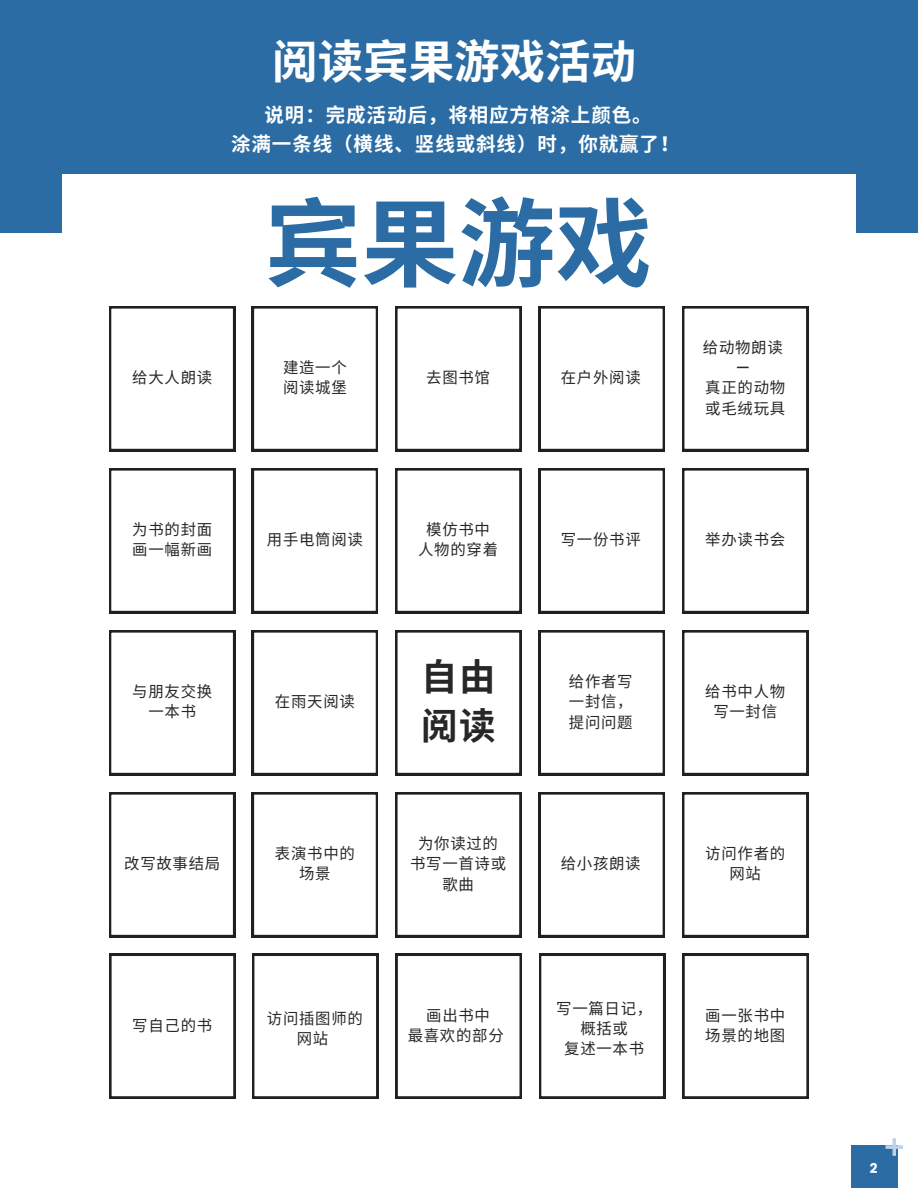
<style>
.page{position:relative;width:918px;height:1188px;background:#fff}
.page>*{position:absolute;margin:0;border:0;box-sizing:border-box;transform-origin:0 0}
.t1{font:700 96.9px "Noto Sans CJ Ksc";color:#2b6ca4}
.t2{font:700 45.45px "Noto Sans CJ Ksc";color:#fff}
.t3{font:700 36.45px "Noto Sans CJ Ksc";color:#272727}
.t4{font:700 19.5px "Noto Sans CJ Ksc";letter-spacing:.045em;color:#fff}
.t5{font:15.45px/20.2px "Noto Sans CJ Ksc";letter-spacing:.045em;color:#272727;text-align:center}
.t6{font:500 15.45px "Poppins";color:#272727}
.t7{font:700 13.5px "Poppins";color:#fff}
</style>
<div class="page">
<div style="left:0;top:0;width:918px;height:233px;background:#2b6ca4"></div>
<div style="left:62px;top:174px;width:794px;height:961px;background:#fff"></div>
<svg style="left:109px;top:954px;width:126px;height:144px"></svg>
<svg style="left:109px;top:792px;width:126px;height:145px"></svg>
<svg style="left:109px;top:630px;width:126px;height:145px"></svg>
<svg style="left:109px;top:468px;width:126px;height:145px"></svg>
<svg style="left:109px;top:306px;width:126px;height:145px"></svg>
<svg style="left:252px;top:954px;width:126px;height:144px"></svg>
<svg style="left:252px;top:792px;width:126px;height:145px"></svg>
<svg style="left:252px;top:630px;width:126px;height:145px"></svg>
<svg style="left:252px;top:468px;width:126px;height:145px"></svg>
<svg style="left:252px;top:306px;width:126px;height:145px"></svg>
<svg style="left:396px;top:954px;width:126px;height:144px"></svg>
<svg style="left:395px;top:792px;width:126px;height:145px"></svg>
<svg style="left:395px;top:630px;width:126px;height:145px"></svg>
<svg style="left:395px;top:468px;width:126px;height:145px"></svg>
<svg style="left:395px;top:306px;width:126px;height:145px"></svg>
<svg style="left:539px;top:954px;width:126px;height:144px"></svg>
<svg style="left:539px;top:792px;width:126px;height:145px"></svg>
<svg style="left:539px;top:630px;width:126px;height:145px"></svg>
<svg style="left:539px;top:468px;width:126px;height:145px"></svg>
<svg style="left:539px;top:306px;width:126px;height:145px"></svg>
<svg style="left:683px;top:954px;width:126px;height:144px"></svg>
<svg style="left:682px;top:792px;width:126px;height:145px"></svg>
<svg style="left:682px;top:630px;width:126px;height:145px"></svg>
<svg style="left:682px;top:468px;width:126px;height:145px"></svg>
<svg style="left:682px;top:306px;width:126px;height:145px"></svg>
<div style="left:851px;top:1145px;width:47px;height:43px;background:#2b6ca4"></div>
<svg style="left:886px;top:1145px;width:17px;height:4px"></svg>
<svg style="left:892px;top:1138px;width:4px;height:18px"></svg>
<h2 class="t2" style="left:272px;top:26px;width:365px">阅读宾果游戏活动</h2>
<p class="t4" style="left:264px;top:99px;width:389px">说明：完成活动后，将相应方格涂上颜色。</p>
<h1 class="t4" style="left:231px;top:128px;width:450px">涂满一条线（横线、竖线或斜线）时，你就赢了！</h1>
<h4 class="t1" style="left:265px;top:167px;width:389px">宾果游戏</h4>
<p class="t5" style="left:132px;top:367px;width:81px">给大人朗读</p>
<p class="t5" style="left:283px;top:356px;width:65px">建造一个</p>
<p class="t5" style="left:283px;top:377px;width:65px">阅读城堡</p>
<p class="t5" style="left:426px;top:367px;width:65px">去图书馆</p>
<h3 class="t5" style="left:561px;top:367px;width:81px">在户外阅读</h3>
<p class="t5" style="left:703px;top:336px;width:81px">给动物朗读</p>
<p class="t6" style="left:736px;top:357px;width:16px">—</p>
<p class="t5" style="left:705px;top:377px;width:81px">真正的动物</p>
<p class="t5" style="left:705px;top:397px;width:81px">或毛绒玩具</p>
<p class="t5" style="left:132px;top:518px;width:81px;text-align:left">为书的封面画一幅新画</p>
<p class="t5" style="left:267px;top:529px;width:98px">用手电筒阅读</p>
<p class="t5" style="left:426px;top:518px;width:65px">模仿书中</p>
<p class="t5" style="left:418px;top:539px;width:81px">人物的穿着</p>
<p class="t5" style="left:561px;top:529px;width:81px">写一份书评</p>
<p class="t5" style="left:705px;top:529px;width:81px">举办读书会</p>
<p class="t5" style="left:132px;top:681px;width:81px">与朋友交换</p>
<p class="t5" style="left:148px;top:701px;width:49px">一本书</p>
<p class="t5" style="left:275px;top:691px;width:81px">在雨天阅读</p>
<p class="t3" style="left:421px;top:648px;width:76px">自由</p>
<p class="t3" style="left:421px;top:696px;width:76px">阅读</p>
<p class="t5" style="left:569px;top:670px;width:65px">给作者写</p>
<p class="t5" style="left:569px;top:691px;width:65px">一封信，</p>
<p class="t5" style="left:569px;top:711px;width:65px">提问问题</p>
<p class="t5" style="left:705px;top:681px;width:81px">给书中人物</p>
<p class="t5" style="left:713px;top:701px;width:65px">写一封信</p>
<p class="t5" style="left:124px;top:853px;width:98px">改写故事结局</p>
<p class="t5" style="left:275px;top:843px;width:81px">表演书中的</p>
<p class="t5" style="left:299px;top:863px;width:33px">场景</p>
<p class="t5" style="left:418px;top:832px;width:81px">为你读过的</p>
<p class="t5" style="left:410px;top:853px;width:98px">书写一首诗或</p>
<p class="t5" style="left:442px;top:873px;width:33px">歌曲</p>
<p class="t5" style="left:561px;top:853px;width:81px">给小孩朗读</p>
<p class="t5" style="left:705px;top:843px;width:81px">访问作者的</p>
<p class="t5" style="left:730px;top:863px;width:33px">网站</p>
<p class="t5" style="left:132px;top:1015px;width:81px">写自己的书</p>
<p class="t5" style="left:267px;top:1007px;width:98px">访问插图师的网站</p>
<p class="t5" style="left:426px;top:1005px;width:65px">画出书中</p>
<p class="t5" style="left:408px;top:1025px;width:98px">最喜欢的部分</p>
<p class="t5" style="left:556px;top:997px;width:98px">写一篇日记，概括或</p>
<p class="t5" style="left:564px;top:1038px;width:81px">复述一本书</p>
<p class="t5" style="left:705px;top:1005px;width:81px">画一张书中</p>
<p class="t5" style="left:705px;top:1025px;width:81px">场景的地图</p>
<p class="t7" style="left:870px;top:1159px;width:9px">2</p>
</div>
